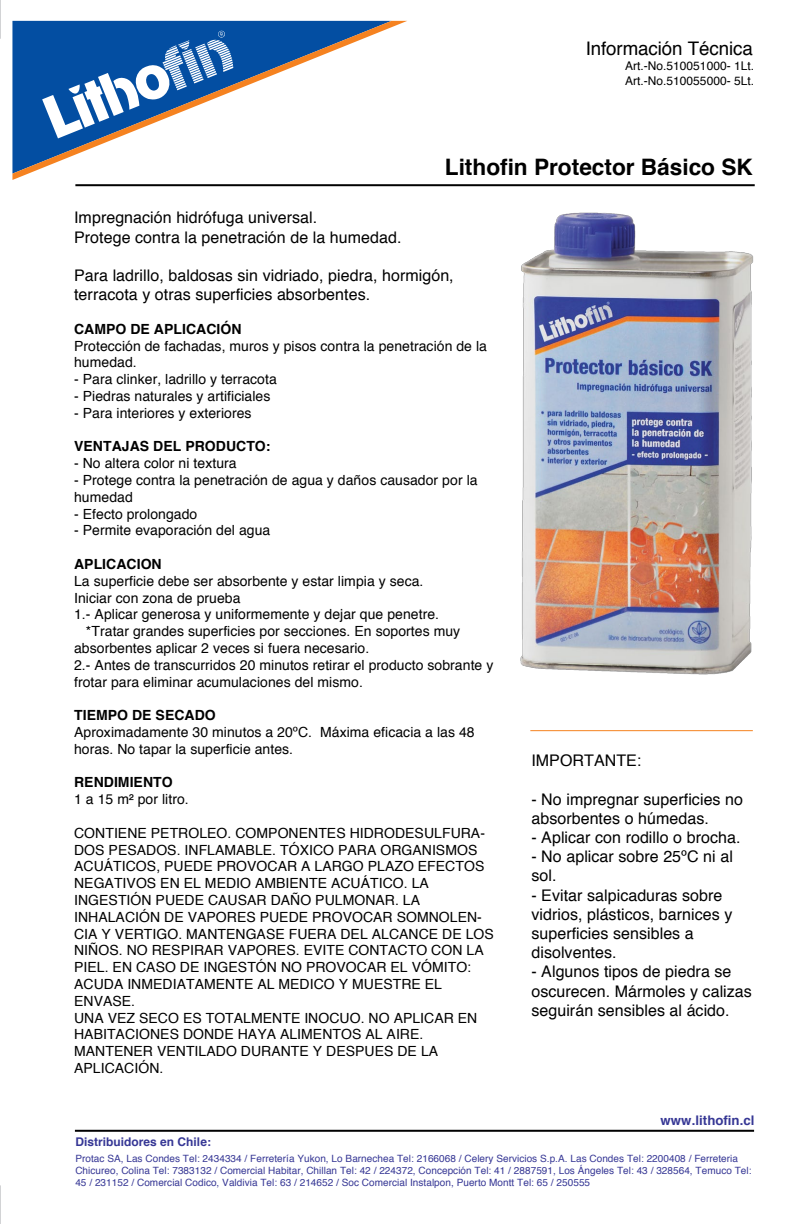
<style>
.page{position:relative;width:792px;height:1224px;background:#fff}
.page>*{position:absolute;margin:0;border:0;box-sizing:border-box;transform-origin:0 0}
.t1{font:700 22.6px "Helvetica";color:#000}
.t2{font:18.6px "Helvetica";letter-spacing:-.005em;color:#000}
.t3{font:16px/19.2px "Helvetica";letter-spacing:.005em;color:#000}
.t4{font:14px/16.8px "Helvetica";letter-spacing:.005em;color:#000}
.t5{font:700 14px "Helvetica";letter-spacing:.005em;color:#000}
.t6{font:700 13.2px "Helvetica";color:#363795}
.t7{font:12px/14.4px "Helvetica";letter-spacing:.005em;color:#000}
.t8{font:700 12px "Helvetica";color:#363795}
.t9{font:10px/12px "Helvetica";letter-spacing:.005em;color:#363795}
</style>
<div class="page">
<hr style="left:75px;top:184px;width:680px;height:2px;background:#010101">
<hr style="left:75px;top:1130px;width:679px;height:2px;background:#010101">
<svg style="left:12px;top:21px;width:395px;height:159px"></svg>
<svg style="left:42px;top:30px;width:191px;height:108px"></svg>
<hr style="left:530px;top:730px;width:223px;height:1px;background:#f58220">
<img style="left:520px;top:212px;width:234px;height:463px">
<hr style="left:0;top:0;width:1px;height:39px;background:#a7a9ac">
<hr style="left:0;top:1185px;width:1px;height:39px;background:#a7a9ac">
<h2 class="t2" style="left:586px;top:34px;width:169px">Información Técnica</h2>
<p class="t7" style="left:625px;top:59px;width:130px">Art.-No.510051000- 1Lt.<br>Art.-No.510055000- 5Lt.</p>
<h1 class="t1" style="left:445px;top:148px;width:309px">Lithofin Protector Básico SK</h1>
<p class="t3" style="left:74px;top:209px;width:329px">Impregnación hidrófuga universal.<br>Protege contra la penetración de la humedad.</p>
<p class="t3" style="left:74px;top:266px;width:381px">Para ladrillo, baldosas sin vidriado, piedra, hormigón, terracota y otras superficies absorbentes.</p>
<p class="t5" style="left:74px;top:318px;width:169px">CAMPO DE APLICACIÓN</p>
<p class="t4" style="left:74px;top:338px;width:414px">Protección de fachadas, muros y pisos contra la penetración de la humedad.</p>
<p class="t4" style="left:74px;top:371px;width:204px">- Para clinker, ladrillo y terracota</p>
<p class="t4" style="left:74px;top:388px;width:198px">- Piedras naturales y artificiales</p>
<p class="t4" style="left:74px;top:405px;width:179px">- Para interiores y exteriores</p>
<p class="t5" style="left:74px;top:435px;width:198px">VENTAJAS DEL PRODUCTO:</p>
<p class="t4" style="left:74px;top:455px;width:164px">- No altera color ni textura</p>
<p class="t4" style="left:74px;top:472px;width:405px">- Protege contra la penetración de agua y daños causador por la humedad</p>
<p class="t4" style="left:74px;top:506px;width:125px">- Efecto prolongado</p>
<p class="t4" style="left:74px;top:522px;width:198px">- Permite evaporación del agua</p>
<p class="t5" style="left:74px;top:553px;width:89px">APLICACION</p>
<p class="t4" style="left:74px;top:573px;width:351px">La superficie debe ser absorbente y estar limpia y seca.</p>
<p class="t4" style="left:74px;top:590px;width:168px">Iniciar con zona de prueba</p>
<p class="t4" style="left:74px;top:606px;width:366px">1.- Aplicar generosa y uniformemente y dejar que penetre.</p>
<p class="t4" style="left:86px;top:623px;width:376px">*Tratar grandes superficies por secciones. En soportes muy</p>
<p class="t4" style="left:74px;top:640px;width:297px">absorbentes aplicar 2 veces si fuera necesario.</p>
<p class="t4" style="left:74px;top:657px;width:421px">2.- Antes de transcurridos 20 minutos retirar el producto sobrante y</p>
<p class="t4" style="left:74px;top:674px;width:290px">frotar para eliminar acumulaciones del mismo.</p>
<p class="t5" style="left:74px;top:704px;width:143px">TIEMPO DE SECADO</p>
<p class="t4" style="left:74px;top:724px;width:402px">Aproximadamente 30 minutos a 20ºC. Máxima eficacia a las 48 horas. No tapar la superficie antes.</p>
<p class="t5" style="left:74px;top:771px;width:100px">RENDIMIENTO</p>
<p class="t4" style="left:74px;top:791px;width:116px">1 a 15 m² por litro.</p>
<p class="t4" style="left:74px;top:825px;width:421px">CONTIENE PETROLEO. COMPONENTES HIDRODESULFURA-DOS PESADOS. INFLAMABLE. TÓXICO PARA ORGANISMOS ACUÁTICOS, PUEDE PROVOCAR A LARGO PLAZO EFECTOS NEGATIVOS EN EL MEDIO AMBIENTE ACUÁTICO. LA INGESTIÓN PUEDE CAUSAR DAÑO PULMONAR. LA INHALACIÓN DE VAPORES PUEDE PROVOCAR SOMNOLEN-CIA Y VERTIGO. MANTENGASE FUERA DEL ALCANCE DE LOS NIÑOS. NO RESPIRAR VAPORES. EVITE CONTACTO CON LA PIEL. EN CASO DE INGESTÓN NO PROVOCAR EL VÓMITO:<br>ACUDA INMEDIATAMENTE AL MEDICO Y MUESTRE EL ENVASE.<br>UNA VEZ SECO ES TOTALMENTE INOCUO. NO APLICAR EN HABITACIONES DONDE HAYA ALIMENTOS AL AIRE.<br>MANTENER VENTILADO DURANTE Y DESPUES DE LA APLICACIÓN.</p>
<p class="t3" style="left:531px;top:751px;width:111px">IMPORTANTE:</p>
<p class="t3" style="left:531px;top:790px;width:213px">- No impregnar superficies no absorbentes o húmedas.</p>
<p class="t3" style="left:531px;top:828px;width:211px">- Aplicar con rodillo o brocha.</p>
<p class="t3" style="left:531px;top:847px;width:203px">- No aplicar sobre 25ºC ni al sol.</p>
<p class="t3" style="left:531px;top:886px;width:203px">- Evitar salpicaduras sobre vidrios, plásticos, barnices y superficies sensibles a disolventes.</p>
<p class="t3" style="left:531px;top:963px;width:222px">- Algunos tipos de piedra se oscurecen. Mármoles y calizas seguirán sensibles al ácido.</p>
<p class="t6" style="left:660px;top:1109px;width:96px">www.lithofin.cl</p>
<p class="t8" style="left:75px;top:1132px;width:137px">Distribuidores en Chile:</p>
<p class="t9" style="left:75px;top:1153px;width:678px">Protac SA, Las Condes Tel: 2434334 / Ferretería Yukon, Lo Barnechea Tel: 2166068 / Celery Servicios S.p.A. Las Condes Tel: 2200408 / Ferreteria<br>Chicureo, Colina Tel: 7383132 / Comercial Habitar, Chillan Tel: 42 / 224372, Concepción Tel: 41 / 2887591, Los Ángeles Tel: 43 / 328564, Temuco Tel:<br>45 / 231152 / Comercial Codico, Valdivia Tel: 63 / 214652 / Soc Comercial Instalpon, Puerto Montt Tel: 65 / 250555</p>
</div>
